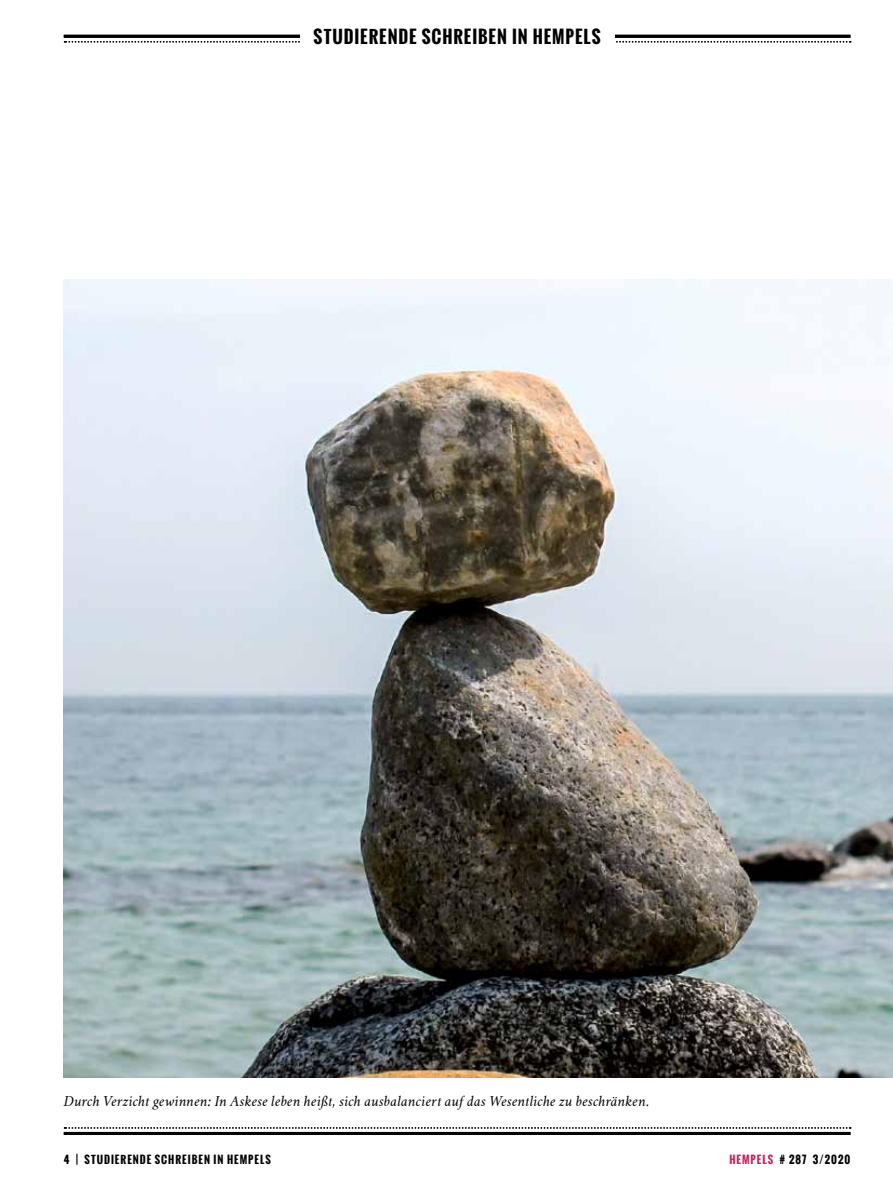
<style>
.page{position:relative;width:893px;height:1191px;background:#fff}
.page>*{position:absolute;margin:0;border:0;box-sizing:border-box;transform-origin:0 0}
.t1{font:700 17.25px "Oswald";letter-spacing:.06em;color:#000}
.t2{font:italic 13.5px "Crimson Text";letter-spacing:.01em;color:#000}
.t3{font:700 10.5px "Oswald";letter-spacing:.1em;color:#000}
.s1{color:#c82258}
</style>
<div class="page">
<hr style="left:64px;top:35px;width:786px;height:3px;background:#000">
<svg style="left:65px;top:41px;width:786px;height:2px"></svg>
<hr style="left:64px;top:1132px;width:786px;height:3px;background:#000">
<svg style="left:65px;top:1127px;width:786px;height:1px"></svg>
<div style="left:300px;top:23px;width:314px;height:21px;background:#fff"></div>
<img style="left:64px;top:279px;width:829px;height:798px">
<p class="t1" style="left:314px;top:23px;width:279px">STUDIERENDE SCHREIBEN IN HEMPELS</p>
<p class="t2" style="left:64px;top:1093px;width:587px">Durch Verzicht gewinnen: In Askese leben heißt, sich ausbalanciert auf das Wesentliche zu beschränken.</p>
<p class="t3" style="left:64px;top:1151px;width:203px">4 | STUDIERENDE SCHREIBEN IN HEMPELS</p>
<p class="t3" style="left:729px;top:1151px;width:122px"><span class="s1">HEMPELS</span> # 287 3/2020</p>
</div>
